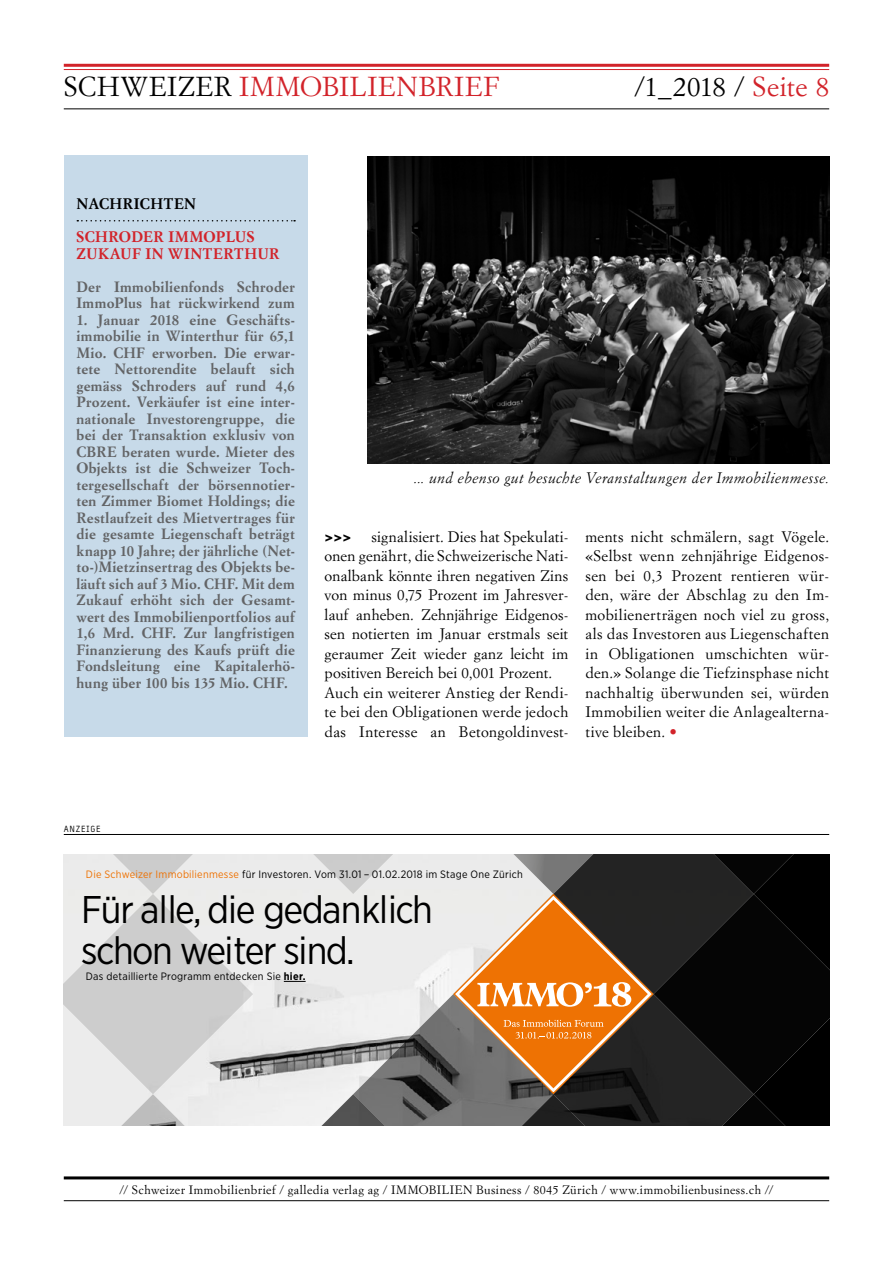
<style>
.page{position:relative;width:893px;height:1263px;background:#fff}
.page>*{position:absolute;margin:0;border:0;box-sizing:border-box;transform-origin:0 0}
.t1{font:38.55px/41.1px "Gotham Narrow";letter-spacing:-.04em;color:#000}
.t2{font:27px "Simoncini Garamond Std";letter-spacing:.03em;color:#d2232a}
.t3{font:27px "Simoncini Garamond Std";letter-spacing:.005em;color:#000}
.t4{font:15px/19.5px "Simoncini Garamond Std";letter-spacing:.02em;color:#000}
.t5{font:italic 15px "Simoncini Garamond Std";letter-spacing:.015em;color:#000}
.t6{font:700 15px/16.5px "Simoncini Garamond Std";letter-spacing:.03em;color:#d2232a}
.t7{font:700 15px "Simoncini Garamond Std";letter-spacing:.03em;color:#000}
.t8{font:700 14.7px/16.5px "Simoncini Garamond Std";letter-spacing:.02em;color:#636466}
.t9{font:700 13.5px "Avenir Next";color:#000}
.t10{font:12px "Simoncini Garamond Std";letter-spacing:.04em;color:#000}
.t11{font:10.65px "Gotham Narrow";letter-spacing:.02em;color:#000}
.t12{font:9px "Typestar";letter-spacing:.065em;color:#000}
.s1{color:#000}
.s2{color:#d2232a}
.s3{font-family:"Avenir Next";font-weight:800;color:#d2232a}
.s4{color:#ee7203}
.s5{font-weight:700}
</style>
<div class="page">
<hr style="left:64px;top:1176px;width:765px;height:3px;background:#000">
<hr style="left:64px;top:1200px;width:765px;height:1px;background:#000">
<hr style="left:64px;top:64px;width:765px;height:3px;background:#d2232a">
<hr style="left:64px;top:69px;width:765px;height:1px;background:#d2232a">
<hr style="left:64px;top:108px;width:765px;height:1px;background:#000">
<hr style="left:64px;top:834px;width:765px;height:1px;background:#000">
<svg style="left:64px;top:854px;width:765px;height:271px;background:#9f958c"></svg>
<div style="left:64px;top:155px;width:244px;height:581px;background:#c7dae9"></div>
<svg style="left:77px;top:220px;width:218px;height:1px"></svg>
<img style="left:367px;top:157px;width:462px;height:307px">
<h2 class="t2" style="left:64px;top:70px;width:437px"><span class="s1">SCHWEIZER</span> IMMOBILIENBRIEF</h2>
<h2 class="t3" style="left:635px;top:70px;width:196px">/1_2018 / <span class="s2">Seite 8</span></h2>
<p class="t7" style="left:77px;top:195px;width:121px">NACHRICHTEN</p>
<p class="t6" style="left:77px;top:229px;width:205px">SCHRODER IMMOPLUS<br>ZUKAUF IN WINTERTHUR</p>
<p class="t8" style="left:77px;top:279px;width:220px">Der Immobilienfonds Schroder<br>ImmoPlus hat rückwirkend zum</p>
<p class="t8" style="left:77px;top:312px;width:220px;text-align:justify">1. Januar 2018 eine Geschäfts&shy;immobilie in Winterthur für 65,1<br>Mio. CHF erworben. Die erwar&shy;tete Nettorendite belauft sich gemäss Schroders auf rund 4,6<br>Prozent. Verkäufer ist eine inter&shy;nationale Investorengruppe, die bei der Transaktion exklusiv von CBRE beraten wurde. Mieter des Objekts ist die Schweizer Toch&shy;tergesellschaft der börsennotier&shy;ten Zimmer Biomet Holdings; die Restlaufzeit des Mietvertrages für die gesamte Liegenschaft beträgt knapp 10 Jahre; der jährliche (Net&shy;to-)Mietzinsertrag des Objekts be&shy;läuft sich auf 3 Mio. CHF. Mit dem Zukauf erhöht sich der Gesamt&shy;wert des Immobilienportfolios auf 1,6 Mrd. CHF. Zur langfristigen Finanzierung des Kaufs prüft die Fondsleitung eine Kapitalerhö&shy;hung über 100 bis 135 Mio. CHF.</p>
<p class="t5" style="left:414px;top:469px;width:417px">... und ebenso gut besuchte Veranstaltungen der Immobilienmesse.</p>
<p class="t4" style="left:325px;top:526px;width:245px;text-indent:47px">signalisiert. Dies hat Spekulati&shy;onen genährt, die Schweizerische Nati&shy;onalbank könnte ihren negativen Zins von minus 0,75 Prozent im Jahresver&shy;lauf anheben. Zehnjährige Eidgenos&shy;sen notierten im Januar erstmals seit geraumer Zeit wieder ganz leicht im positiven Bereich bei 0,001 Prozent.<br>Auch ein weiterer Anstieg der Rendi&shy;te bei den Obligationen werde jedoch das Interesse an Betongoldinvest-</p>
<p class="t4" style="left:585px;top:526px;width:245px;text-align:justify">ments nicht schmälern, sagt Vögele. «Selbst wenn zehnjährige Eidgenos&shy;sen bei 0,3 Prozent rentieren wür&shy;den, wäre der Abschlag zu den Im&shy;mobilienerträgen noch viel zu gross, als das Investoren aus Liegenschaften in Obligationen umschichten wür&shy;den.» Solange die Tiefzinsphase nicht nachhaltig überwunden sei, würden Immobilien weiter die Anlagealterna&shy;tive bleiben. <span class="s3">•</span></p>
<p class="t9" style="left:325px;top:525px;width:28px">&gt;&gt;&gt;</p>
<p class="t12" style="left:64px;top:824px;width:38px">ANZEIGE</p>
<p class="t11" style="left:86px;top:867px;width:438px"><span class="s4">Die Schweizer Immobilienmesse</span> für Investoren. Vom 31.01 – 01.02.2018 im Stage One Zürich</p>
<h1 class="t1" style="left:81px;top:888px;width:353px">Für alle, die gedanklich schon weiter sind.</h1>
<p class="t11" style="left:86px;top:970px;width:221px">Das detaillierte Programm entdecken Sie <span class="s5">hier.</span></p>
<p class="t10" style="left:120px;top:1183px;width:655px">// Schweizer Immobilienbrief / galledia verlag ag / IMMOBILIEN Business / 8045 Zürich / www.immobilienbusiness.ch //</p>
</div>
